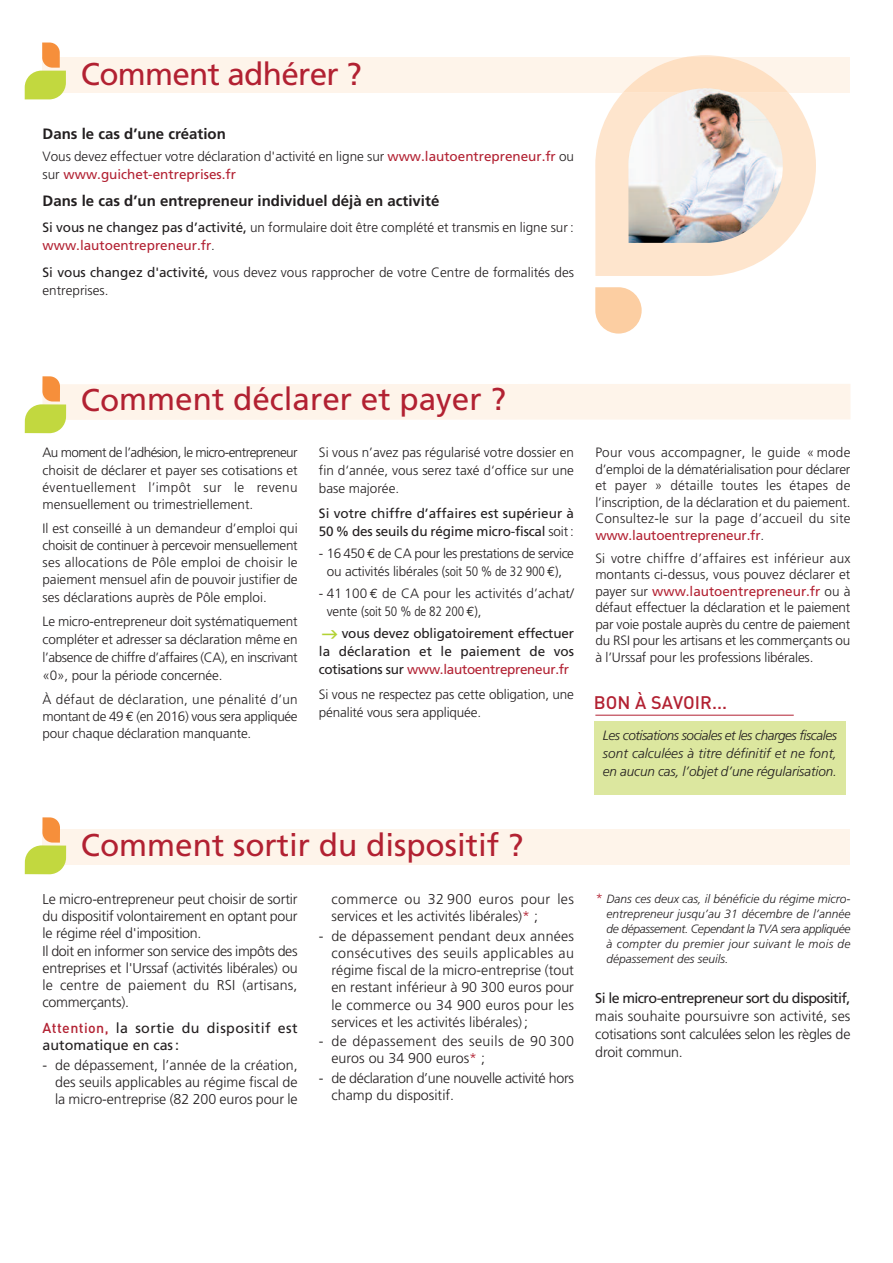
<style>
.page{position:relative;width:893px;height:1263px;background:#fff}
.page>*{position:absolute;margin:0;border:0;box-sizing:border-box;transform-origin:0 0}
.t1{font:31.5px "Frutiger LT Std";color:#b22132}
.t2{font:31.5px "Frutiger LT Std";letter-spacing:-.02em;color:#b22132}
.t3{font:500 18px "DINOT";color:#b22132}
.t4{font:700 15px "Frutiger LT Std";color:#231f20}
.t5{font:300 14.25px/17.2px "Frutiger LT Std";letter-spacing:-.01em;color:#231f20}
.t6{font:14.25px/17.2px "Frutiger LT Std";letter-spacing:.03em;color:#231f20}
.t7{font:300 14.25px/17.2px "Frutiger LT Std";letter-spacing:.03em;color:#231f20}
.t8{font:14.25px "Frutiger LT Std";letter-spacing:-.04em;color:#231f20}
.t9{font:300 13.5px/16.5px "Frutiger LT Std";letter-spacing:-.005em;color:#231f20;text-align:justify}
.t10{font:italic 300 13.5px/18px "Frutiger LT Std";letter-spacing:-.005em;color:#231f20;text-align:justify}
.t11{font:13.5px/18px "Frutiger LT Std";letter-spacing:-.015em;color:#231f20;text-align:justify}
.t12{font:300 13.5px/18px "Frutiger LT Std";letter-spacing:-.03em;color:#231f20;text-align:center}
.t13{font:13.5px/18px "Frutiger LT Std";letter-spacing:.005em;color:#231f20}
.t14{font:italic 300 12px/15px "Frutiger LT Std";letter-spacing:.025em;color:#231f20;text-align:justify}
.s1{font-weight:400;color:#b22132}
.s2{font-weight:400}
.s3{font-family:"Euro Mono";font-weight:400}
.s4{font-weight:300}
.s5{font-stretch:condensed}
.s6{color:#b22132}
.s7{font-family:"DINOT";font-weight:500;color:#b22132}
.s8{font-size:13.5px;color:#b22132}
</style>
<div class="page">
<div style="left:43px;top:57px;width:807px;height:35px;background:#fef4ea"></div>
<div style="left:43px;top:384px;width:807px;height:36px;background:#fef4ea"></div>
<div style="left:43px;top:829px;width:807px;height:36px;background:#fef4ea"></div>
<svg style="left:25px;top:43px;width:41px;height:56px"></svg>
<svg style="left:25px;top:376px;width:41px;height:57px"></svg>
<svg style="left:25px;top:817px;width:41px;height:57px"></svg>
<hr style="left:595px;top:715px;width:199px;height:1px;background:#b22132">
<div style="left:594px;top:721px;width:252px;height:74px;background:#dce79f"></div>
<svg style="left:595px;top:55px;width:221px;height:221px;fill:#fee5cd"></svg>
<svg style="left:595px;top:287px;width:47px;height:47px"></svg>
<svg style="left:623px;top:57px;width:165px;height:186px"></svg>
<img style="left:628px;top:88px;width:155px;height:155px">
<h1 class="t2" style="left:81px;top:62px;width:283px">Comment adhérer ?</h1>
<p class="t4" style="left:43px;top:128px;width:185px">Dans le cas d’une création</p>
<p class="t9" style="left:43px;top:149px;width:533px;line-height:18px">Vous devez effectuer votre déclaration d'activité en ligne sur <span class="s1">www.lautoentrepreneur.fr</span> ou sur <span class="s1">www.guichet-entreprises.fr</span></p>
<p class="t4" style="left:43px;top:195px;width:398px">Dans le cas d’un entrepreneur individuel déjà en activité</p>
<p class="t9" style="left:43px;top:220px;width:533px;line-height:18px"><span class="s2">Si vous ne changez pas d’activité,</span> un formulaire doit être complété et transmis en ligne sur : <span class="s1">www.lautoentrepreneur.fr</span>.</p>
<p class="t9" style="left:43px;top:264px;width:533px;line-height:18px"><span class="s2">Si vous changez d'activité,</span> vous devez vous rapprocher de votre Centre de formalités des entreprises.</p>
<h1 class="t1" style="left:81px;top:387px;width:427px">Comment déclarer et payer ?</h1>
<p class="t9" style="left:43px;top:445px;width:257px;line-height:17.2px">Au moment de l’adhésion, le micro-entrepreneur choisit de déclarer et payer ses cotisations et éventuellement l’impôt sur le revenu mensuellement ou trimestriellement.</p>
<p class="t9" style="left:43px;top:520px;width:257px;line-height:17.2px">Il est conseillé à un demandeur d’emploi qui choisit de continuer à percevoir mensuellement ses allocations de Pôle emploi de choisir le paiement mensuel afin de pouvoir justifier de ses déclarations auprès de Pôle emploi.</p>
<p class="t9" style="left:43px;top:613px;width:257px;line-height:18px">Le micro-entrepreneur doit systématiquement compléter et adresser sa déclaration même en l’absence de chiffre d’affaires (CA), en inscrivant «0», pour la période concernée.</p>
<p class="t9" style="left:43px;top:691px;width:257px;line-height:17.2px">À défaut de déclaration, une pénalité d’un montant de 49 <span class="s3">€</span> (en 2016) vous sera appliquée pour chaque déclaration manquante.</p>
<p class="t9" style="left:319px;top:445px;width:257px;line-height:18px">Si vous n’avez pas régularisé votre dossier en fin d‘année, vous serez taxé d‘office sur une base majorée.</p>
<p class="t13" style="left:319px;top:505px;width:257px">Si votre chiffre d’affaires est supérieur à<br>50 % des seuils du régime micro-fiscal <span class="s4">soit :</span></p>
<p class="t12" style="left:319px;top:545px;width:257px">- 16 450 <span class="s3">€</span> de CA pour les prestations de service ou activités libérales <span class="s5">(soit 50 % de 32 900</span> <span class="s3">€</span><span class="s5">)</span>,</p>
<p class="t9" style="left:327px;top:585px;width:249px;line-height:18px;text-indent:-8px">- 41 100 <span class="s3">€</span> de CA pour les activités d’achat/ vente <span class="s5">(soit 50 % de 82 200</span> <span class="s3">€</span><span class="s5">)</span>,</p>
<p class="t11" style="left:319px;top:626px;width:257px;text-indent:23px">vous devez obligatoirement effectuer la déclaration et le paiement de vos cotisations sur <span class="s6">www.lautoentrepreneur.fr</span></p>
<p class="t9" style="left:319px;top:686px;width:257px;line-height:18px">Si vous ne respectez pas cette obligation, une pénalité vous sera appliquée.</p>
<p class="t9" style="left:595px;top:445px;width:257px">Pour vous accompagner, le guide « mode d’emploi de la dématérialisation pour déclarer et payer » détaille toutes les étapes de l’inscription, de la déclaration et du paiement.<br>Consultez-le sur la page d’accueil du site <span class="s1">www.lautoentrepreneur.fr</span>.</p>
<p class="t9" style="left:595px;top:551px;width:257px">Si votre chiffre d’affaires est inférieur aux montants ci-dessus, vous pouvez déclarer et payer sur <span class="s1">www.lautoentrepreneur.fr</span> ou à défaut effectuer la déclaration et le paiement par voie postale auprès du centre de paiement du RSI pour les artisans et les commerçants ou à l’Urssaf pour les professions libérales.</p>
<h2 class="t3" style="left:594px;top:696px;width:135px">BON À SAVOIR...</h2>
<p class="t10" style="left:603px;top:728px;width:235px">Les cotisations sociales et les charges fiscales sont calculées à titre définitif et ne font, en aucun cas, l’objet d’une régularisation.</p>
<h1 class="t1" style="left:81px;top:832px;width:444px">Comment sortir du dispositif ?</h1>
<p class="t5" style="left:42px;top:891px;width:257px">Le micro-entrepreneur peut choisir de sortir du dispositif volontairement en optant pour le régime réel d'imposition.<br>Il doit en informer son service des impôts des entreprises et l'Urssaf (activités libérales) ou le centre de paiement du RSI (artisans, commerçants).</p>
<p class="t6" style="left:43px;top:1021px;width:257px"><span class="s7">Attention,</span> la sortie du dispositif est automatique en cas:</p>
<p class="t5" style="left:55px;top:1057px;width:244px;text-align:justify;text-indent:-13px">- de dépassement, l’année de la création, des seuils applicables au régime fiscal de la micro-entreprise (82 200 euros pour le</p>
<p class="t5" style="left:331px;top:891px;width:244px">commerce ou 32 900 euros pour les services et les activités libérales)<span class="s6">*</span> ;</p>
<p class="t5" style="left:331px;top:928px;width:244px;text-align:justify;text-indent:-13px">- de dépassement pendant deux années consécutives des seuils applicables au régime fiscal de la micro-entreprise (tout en restant inférieur à 90 300 euros pour le commerce ou 34 900 euros pour les services et les activités libérales) ;</p>
<p class="t7" style="left:331px;top:1034px;width:244px;text-indent:-13px">- de dépassement des seuils de 90 300 euros ou 34 900 euros<span class="s6">*</span> ;</p>
<p class="t5" style="left:331px;top:1070px;width:244px;text-indent:-13px">- de déclaration d’une nouvelle activité hors champ du dispositif.</p>
<p class="t14" style="left:607px;top:893px;width:245px;text-indent:-11px"><span class="s8">*</span> Dans ces deux cas, il bénéficie du régime micro&shy;entrepreneur jusqu’au 31 décembre de l’année de dépassement. Cependant la TVA sera appliquée à compter du premier jour suivant le mois de dépassement des seuils.</p>
<p class="t8" style="left:595px;top:992px;width:257px">Si le micro-entrepreneur sort du dispositif,</p>
<p class="t5" style="left:595px;top:1008px;width:257px;line-height:18px;text-align:justify">mais souhaite poursuivre son activité, ses cotisations sont calculées selon les règles de droit commun.</p>
</div>
